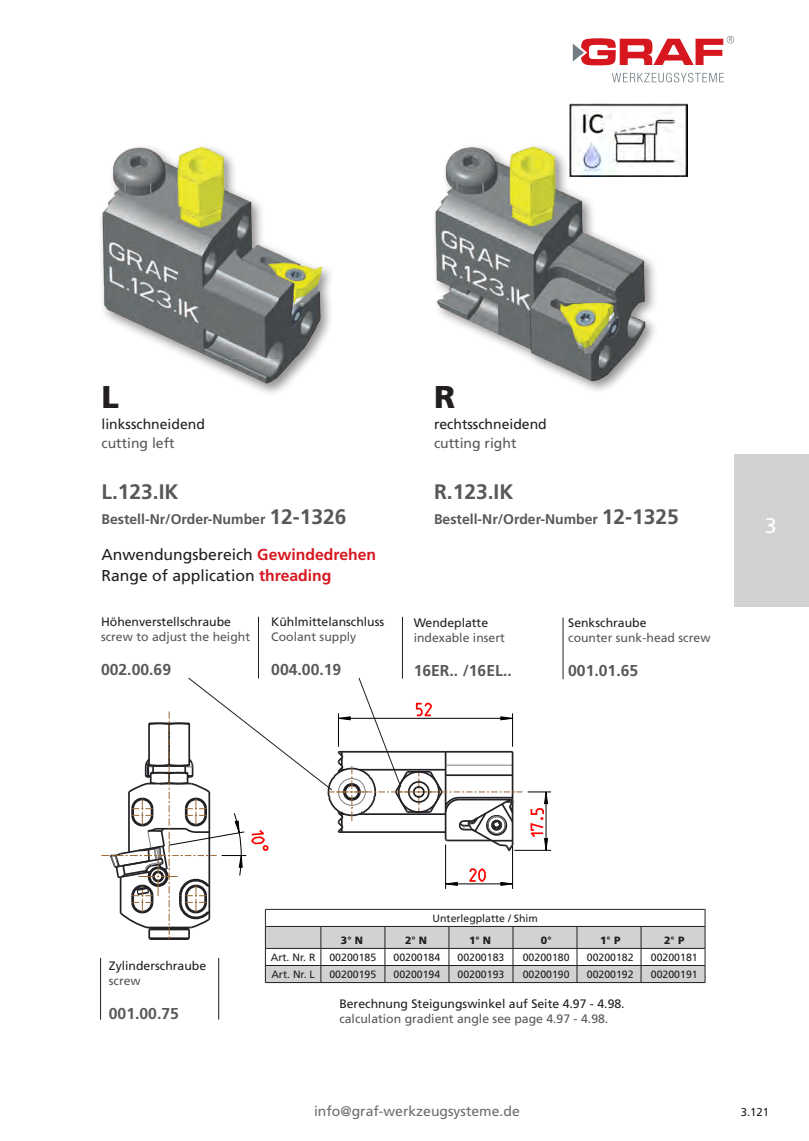
<style>
.page{position:relative;width:809px;height:1141px;background:#fff}
.page>*{position:absolute;margin:0;border:0;box-sizing:border-box;transform-origin:0 0}
.t1{font:900 31.5px "Frutiger";color:#231f20}
.t2{font:700 21px "Frutiger";color:#57585a}
.t3{font:21px "Frutiger BQ";color:#fff}
.t4{font:15.75px "Frutiger";color:#231f20}
.t5{font:700 15.75px "Frutiger";color:#57585a}
.t6{font:700 14px "Frutiger";color:#57585a}
.t7{font:14px "Frutiger";color:#231f20}
.t8{font:14px "Frutiger";color:#6c6d70}
.t9{font:14px "Frutiger";color:#57585a}
.t10{font:12.25px "Frutiger";color:#231f20}
.t11{font:12.25px "Frutiger";color:#57585a}
.t12{font:11.38px "Frutiger";color:#231f20}
.t13{font:10.5px "Frutiger";color:#231f20}
.t14{font:900 10.5px "Frutiger";color:#231f20}
.s1{font-size:21px}
.s2{font-weight:700;color:#d7171f}
</style>
<div class="page">
<svg style="left:612px;top:73px;width:112px;height:9px"></svg>
<svg style="left:573px;top:36px;width:161px;height:29px"></svg>
<div style="left:734px;top:454px;width:75px;height:153px;background:#d1d2d4"></div>
<img style="left:101px;top:147px;width:230px;height:247px">
<img style="left:434px;top:146px;width:247px;height:244px">
<hr style="left:258px;top:617px;width:1px;height:61px;background:#231f20">
<hr style="left:402px;top:617px;width:1px;height:62px;background:#231f20">
<hr style="left:562px;top:617px;width:1px;height:62px;background:#231f20">
<hr style="left:218px;top:958px;width:1px;height:62px;background:#231f20">
<hr style="left:100px;top:958px;width:1px;height:62px;background:#231f20">
<svg style="left:101px;top:677px;width:604px;height:306px"></svg>
<img style="left:569px;top:104px;width:119px;height:72px">
<p class="t1" style="left:101px;top:378px;width:19px">L</p>
<p class="t1" style="left:434px;top:378px;width:23px">R</p>
<p class="t7" style="left:101px;top:416px;width:105px">linksschneidend</p>
<p class="t9" style="left:101px;top:435px;width:75px">cutting left</p>
<p class="t2" style="left:101px;top:479px;width:79px">L.123.IK</p>
<p class="t6" style="left:101px;top:511px;width:246px">Bestell-Nr/Order-Number <span class="s1">12-1326</span></p>
<p class="t4" style="left:101px;top:545px;width:276px">Anwendungsbereich <span class="s2">Gewindedrehen</span></p>
<p class="t4" style="left:101px;top:566px;width:231px">Range of application <span class="s2">threading</span></p>
<p class="t10" style="left:101px;top:615px;width:132px">Höhenverstellschraube</p>
<p class="t11" style="left:101px;top:630px;width:151px">screw to adjust the height</p>
<p class="t5" style="left:101px;top:660px;width:72px">002.00.69</p>
<p class="t10" style="left:271px;top:615px;width:114px">Kühlmittelanschluss</p>
<p class="t11" style="left:271px;top:630px;width:87px">Coolant supply</p>
<p class="t5" style="left:271px;top:660px;width:72px">004.00.19</p>
<p class="t7" style="left:434px;top:416px;width:114px">rechtsschneidend</p>
<p class="t9" style="left:434px;top:435px;width:84px">cutting right</p>
<p class="t2" style="left:434px;top:479px;width:81px">R.123.IK</p>
<p class="t6" style="left:434px;top:511px;width:246px">Bestell-Nr/Order-Number <span class="s1">12-1325</span></p>
<p class="t10" style="left:413px;top:616px;width:76px">Wendeplatte</p>
<p class="t11" style="left:413px;top:630px;width:93px">indexable insert</p>
<p class="t5" style="left:413px;top:661px;width:100px">16ER.. /16EL..</p>
<p class="t10" style="left:568px;top:616px;width:80px">Senkschraube</p>
<p class="t11" style="left:568px;top:630px;width:144px">counter sunk-head screw</p>
<p class="t5" style="left:568px;top:661px;width:72px">001.01.65</p>
<h2 class="t3" style="left:765px;top:514px;width:13px">3</h2>
<p class="t10" style="left:109px;top:959px;width:99px">Zylinderschraube</p>
<p class="t11" style="left:109px;top:973px;width:33px">screw</p>
<p class="t5" style="left:109px;top:1004px;width:72px">001.00.75</p>
<p class="t13" style="left:432px;top:912px;width:107px">Unterlegplatte / Shim</p>
<p class="t14" style="left:341px;top:934px;width:24px">3° N</p>
<p class="t14" style="left:405px;top:934px;width:24px">2° N</p>
<p class="t14" style="left:469px;top:934px;width:24px">1° N</p>
<p class="t14" style="left:541px;top:934px;width:12px">0°</p>
<p class="t14" style="left:600px;top:934px;width:22px">1° P</p>
<p class="t14" style="left:664px;top:934px;width:22px">2° P</p>
<p class="t13" style="left:271px;top:951px;width:46px">Art. Nr. R</p>
<p class="t13" style="left:329px;top:951px;width:48px">00200185</p>
<p class="t13" style="left:393px;top:951px;width:48px">00200184</p>
<p class="t13" style="left:457px;top:951px;width:48px">00200183</p>
<p class="t13" style="left:523px;top:951px;width:48px">00200180</p>
<p class="t13" style="left:587px;top:951px;width:48px">00200182</p>
<p class="t13" style="left:651px;top:951px;width:48px">00200181</p>
<p class="t13" style="left:271px;top:968px;width:45px">Art. Nr. L</p>
<p class="t13" style="left:329px;top:968px;width:48px">00200195</p>
<p class="t13" style="left:393px;top:968px;width:48px">00200194</p>
<p class="t13" style="left:457px;top:968px;width:48px">00200193</p>
<p class="t13" style="left:523px;top:968px;width:48px">00200190</p>
<p class="t13" style="left:587px;top:968px;width:48px">00200192</p>
<p class="t13" style="left:651px;top:968px;width:48px">00200191</p>
<p class="t10" style="left:339px;top:997px;width:287px">Berechnung Steigungswinkel auf Seite 4.97 - 4.98.</p>
<p class="t11" style="left:339px;top:1011px;width:270px">calculation gradient angle see page 4.97 - 4.98.</p>
<h3 class="t8" style="left:314px;top:1103px;width:207px">info@graf-werkzeugsysteme.de</h3>
<p class="t12" style="left:740px;top:1106px;width:30px">3.121</p>
</div>
